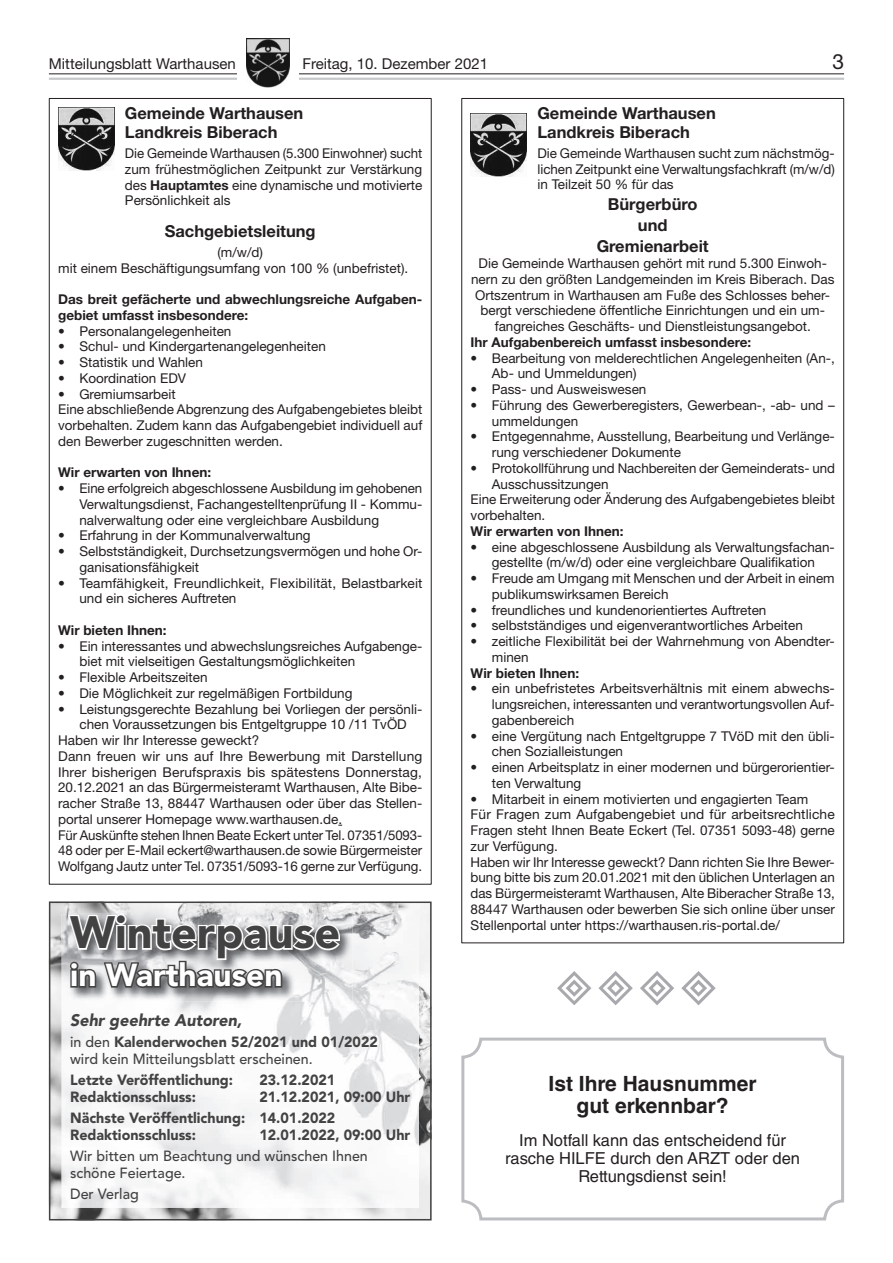
<style>
.page{position:relative;width:893px;height:1263px;background:#fff}
.page>*{position:absolute;margin:0;border:0;box-sizing:border-box;transform-origin:0 0}
.t1{font:900 45px "Avenir LT Std";color:#424242}
.t2{font:900 31.5px "Avenir LT Std";color:#fff}
.t3{font:700 21px/22.5px "Helvetica LT Std";color:#231f20;text-align:center}
.t4{font:21px "Helvetica Neue LT Std";color:#231f20}
.t5{font:italic 900 16.65px "Avenir LT Std";color:#424242}
.t6{font:700 16.5px/18.8px "Helvetica Neue LT Std";color:#231f20}
.t7{font:16.5px/18px "Helvetica LT Std";color:#231f20;text-align:center}
.t8{font:15px "Helvetica Neue LT Std";color:#231f20}
.t9{font:900 14.7px/21.1px "Avenir LT Std";color:#424242}
.t10{font:500 14.7px/17px "Avenir LT Std";color:#424242}
.t11{font:13.5px/15.8px "Helvetica Neue LT Std";color:#231f20}
.t12{font:700 13.5px/15.8px "Helvetica Neue LT Std";color:#231f20}
.s1{font-weight:700}
.s2{font-weight:900}
</style>
<div class="page">
<hr style="left:49px;top:78px;width:795px;height:2px;background:#c7c8ca">
<hr style="left:49px;top:73px;width:795px;height:1px;background:#231f20">
<div style="left:237px;top:38px;width:61px;height:49px;background:#fff"></div>
<img style="left:246px;top:38px;width:44px;height:49px">
<img style="left:58px;top:107px;width:56px;height:63px">
<img style="left:471px;top:114px;width:56px;height:63px">
<img style="left:52px;top:904px;width:377px;height:313px">
<div style="left:49px;top:901px;width:383px;height:319px;border:2px solid #424242"></div>
<img style="left:62px;top:914px;width:357px;height:294px">
<img style="left:342px;top:914px;width:11px;height:87px">
<svg style="left:66px;top:913px;width:276px;height:90px"></svg>
<div style="left:461px;top:1037px;width:383px;height:183px;border:3px solid #bcbdc0;border-radius:18px"></div>
<svg style="left:557px;top:971px;width:159px;height:34px"></svg>
<p class="t8" style="left:49px;top:55px;width:188px">Mitteilungsblatt Warthausen</p>
<p class="t8" style="left:302px;top:55px;width:187px">Freitag, 10. Dezember 2021</p>
<h3 class="t4" style="left:832px;top:49px;width:13px">3</h3>
<p class="t6" style="left:125px;top:104px;width:180px">Gemeinde Warthausen<br>Landkreis Biberach</p>
<p class="t11" style="left:125px;top:145px;width:299px;text-align:justify">Die Gemeinde Warthausen (5.300 Einwohner) sucht zum frühestmöglichen Zeitpunkt zur Verstärkung des <span class="s1">Hauptamtes</span> eine dynamische und motivierte Persönlichkeit als</p>
<p class="t6" style="left:165px;top:221px;width:152px">Sachgebietsleitung</p>
<p class="t11" style="left:58px;top:244px;width:352px;text-indent:159px">(m/w/d)<br>mit einem Beschäftigungsumfang von 100 % (unbefristet).</p>
<p class="t12" style="left:58px;top:291px;width:366px">Das breit gefächerte und abwechlungsreiche Aufgaben&shy;gebiet umfasst insbesondere:</p>
<p class="t11" style="left:58px;top:323px;width:175px">• Personalangelegenheiten</p>
<p class="t11" style="left:58px;top:338px;width:269px">• Schul- und Kindergartenangelegenheiten</p>
<p class="t11" style="left:58px;top:354px;width:146px">• Statistik und Wahlen</p>
<p class="t11" style="left:58px;top:370px;width:130px">• Koordination EDV</p>
<p class="t11" style="left:58px;top:386px;width:366px">• Gremiumsarbeit<br>Eine abschließende Abgrenzung des Aufgabengebietes bleibt vorbehalten. Zudem kann das Aufgabengebiet individuell auf den Bewerber zugeschnitten werden.</p>
<p class="t12" style="left:58px;top:464px;width:155px">Wir erwarten von Ihnen:</p>
<p class="t11" style="left:79px;top:480px;width:344px;text-align:justify;text-indent:-21px">• Eine erfolgreich abgeschlossene Ausbildung im gehobenen Verwaltungsdienst, Fachangestelltenprüfung II - Kommu&shy;nalverwaltung oder eine vergleichbare Ausbildung</p>
<p class="t11" style="left:58px;top:527px;width:254px">• Erfahrung in der Kommunalverwaltung</p>
<p class="t11" style="left:79px;top:543px;width:344px;text-indent:-21px">• Selbstständigkeit, Durchsetzungsvermögen und hohe Or&shy;ganisationsfähigkeit</p>
<p class="t11" style="left:79px;top:575px;width:345px;text-indent:-21px">• Teamfähigkeit, Freundlichkeit, Flexibilität, Belastbarkeit und ein sicheres Auftreten</p>
<p class="t12" style="left:58px;top:622px;width:110px">Wir bieten Ihnen:</p>
<p class="t11" style="left:79px;top:638px;width:344px;text-indent:-21px">• Ein interessantes und abwechslungsreiches Aufgabenge&shy;biet mit vielseitigen Gestaltungsmöglichkeiten</p>
<p class="t11" style="left:58px;top:669px;width:151px">• Flexible Arbeitszeiten</p>
<p class="t11" style="left:58px;top:685px;width:296px">• Die Möglichkeit zur regelmäßigen Fortbildung</p>
<p class="t11" style="left:58px;top:701px;width:366px">• Leistungsgerechte Bezahlung bei Vorliegen der persönli-</p>
<p class="t11" style="left:79px;top:716px;width:329px">chen Voraussetzungen bis Entgeltgruppe 10 /11 TvÖD</p>
<p class="t11" style="left:58px;top:732px;width:203px">Haben wir Ihr Interesse geweckt?</p>
<p class="t11" style="left:58px;top:748px;width:366px">Dann freuen wir uns auf Ihre Bewerbung mit Darstellung</p>
<p class="t11" style="left:58px;top:764px;width:365px">Ihrer bisherigen Berufspraxis bis spätestens Donnerstag,</p>
<p class="t11" style="left:58px;top:779px;width:366px">20.12.2021 an das Bürgermeisteramt Warthausen, Alte Bibe-</p>
<p class="t11" style="left:58px;top:795px;width:366px">racher Straße 13, 88447 Warthausen oder über das Stellen-</p>
<p class="t11" style="left:58px;top:811px;width:285px">portal unserer Homepage www.warthausen.de.</p>
<p class="t11" style="left:58px;top:827px;width:366px">Für Auskünfte stehen Ihnen Beate Eckert unter Tel. 07351/5093-</p>
<p class="t11" style="left:58px;top:842px;width:365px">48 oder per E-Mail eckert@warthausen.de sowie Bürgermeister</p>
<p class="t11" style="left:58px;top:858px;width:365px">Wolfgang Jautz unter Tel. 07351/5093-16 gerne zur Verfügung.</p>
<p class="t6" style="left:537px;top:104px;width:180px">Gemeinde Warthausen<br>Landkreis Biberach</p>
<p class="t11" style="left:537px;top:145px;width:299px;text-align:justify">Die Gemeinde Warthausen sucht zum nächstmög&shy;lichen Zeitpunkt eine Verwaltungsfachkraft (m/w/d) in Teilzeit 50 % für das</p>
<p class="t6" style="left:597px;top:194px;width:114px;line-height:21px;text-align:center">Bürgerbüro und<br>Gremienarbeit</p>
<p class="t11" style="left:471px;top:255px;width:365px;text-align:center">Die Gemeinde Warthausen gehört mit rund 5.300 Einwoh&shy;nern zu den größten Landgemeinden im Kreis Biberach. Das Ortszentrum in Warthausen am Fuße des Schlosses beher&shy;bergt verschiedene öffentliche Einrichtungen und ein um&shy;fangreiches Geschäfts- und Dienstleistungsangebot.</p>
<p class="t12" style="left:471px;top:334px;width:282px">Ihr Aufgabenbereich umfasst insbesondere:</p>
<p class="t11" style="left:492px;top:350px;width:344px;text-indent:-21px">• Bearbeitung von melderechtlichen Angelegenheiten (An-,<br>Ab- und Ummeldungen)</p>
<p class="t11" style="left:471px;top:381px;width:177px">• Pass- und Ausweiswesen</p>
<p class="t11" style="left:492px;top:397px;width:344px;text-indent:-21px">• Führung des Gewerberegisters, Gewerbean-, -ab- und – ummeldungen</p>
<p class="t11" style="left:492px;top:429px;width:344px;text-indent:-21px">• Entgegennahme, Ausstellung, Bearbeitung und Verlänge&shy;rung verschiedener Dokumente</p>
<p class="t11" style="left:471px;top:460px;width:366px">• Protokollführung und Nachbereiten der Gemeinderats- und</p>
<p class="t11" style="left:492px;top:476px;width:118px">Ausschussitzungen</p>
<p class="t11" style="left:471px;top:492px;width:366px">Eine Erweiterung oder Änderung des Aufgabengebietes bleibt</p>
<p class="t11" style="left:471px;top:507px;width:76px">vorbehalten.</p>
<p class="t12" style="left:471px;top:523px;width:155px">Wir erwarten von Ihnen:</p>
<p class="t11" style="left:471px;top:539px;width:366px;text-align:center">• eine abgeschlossene Ausbildung als Verwaltungsfachan&shy;gestellte (m/w/d) oder eine vergleichbare Qualifikation</p>
<p class="t11" style="left:492px;top:570px;width:344px;text-indent:-21px">• Freude am Umgang mit Menschen und der Arbeit in einem publikumswirksamen Bereich</p>
<p class="t11" style="left:471px;top:602px;width:297px">• freundliches und kundenorientiertes Auftreten</p>
<p class="t11" style="left:471px;top:618px;width:334px">• selbstständiges und eigenverantwortliches Arbeiten</p>
<p class="t11" style="left:492px;top:633px;width:344px;text-indent:-21px">• zeitliche Flexibilität bei der Wahrnehmung von Abendter&shy;minen</p>
<p class="t12" style="left:471px;top:665px;width:110px">Wir bieten Ihnen:</p>
<p class="t11" style="left:492px;top:681px;width:344px;text-align:justify;text-indent:-21px">• ein unbefristetes Arbeitsverhältnis mit einem abwechs&shy;lungsreichen, interessanten und verantwortungsvollen Auf&shy;gabenbereich</p>
<p class="t11" style="left:492px;top:728px;width:344px;text-indent:-21px">• eine Vergütung nach Entgeltgruppe 7 TVöD mit den übli&shy;chen Sozialleistungen</p>
<p class="t11" style="left:492px;top:759px;width:344px;text-indent:-21px">• einen Arbeitsplatz in einer modernen und bürgerorientier&shy;ten Verwaltung</p>
<p class="t11" style="left:471px;top:791px;width:366px">• Mitarbeit in einem motivierten und engagierten Team<br>Für Fragen zum Aufgabengebiet und für arbeitsrechtliche Fragen steht Ihnen Beate Eckert (Tel. 07351 5093-48) gerne zur Verfügung.<br>Haben wir Ihr Interesse geweckt? Dann richten Sie Ihre Bewer&shy;bung bitte bis zum 20.01.2021 mit den üblichen Unterlagen an das Bürgermeisteramt Warthausen, Alte Biberacher Straße 13, 88447 Warthausen oder bewerben Sie sich online über unser Stellenportal unter https://warthausen.ris-portal.de/</p>
<h1 class="t1" style="left:70px;top:905px;width:272px">Winterpause</h1>
<h2 class="t2" style="left:70px;top:956px;width:214px">in Warthausen</h2>
<p class="t5" style="left:70px;top:1010px;width:173px">Sehr geehrte Autoren,</p>
<p class="t10" style="left:70px;top:1034px;width:309px">in den <span class="s2">Kalenderwochen 52/2021 und 01/2022 </span>wird kein Mitteilungsblatt erscheinen.</p>
<p class="t9" style="left:70px;top:1069px;width:164px">Letzte Veröffentlichung:</p>
<p class="t9" style="left:259px;top:1069px;width:77px">23.12.2021</p>
<p class="t9" style="left:70px;top:1086px;width:127px">Redaktionsschluss:</p>
<p class="t9" style="left:70px;top:1086px;width:342px;text-indent:189px">21.12.2021, 09:00 Uhr<br>Nächste Veröffentlichung: 14.01.2022</p>
<p class="t9" style="left:70px;top:1124px;width:127px">Redaktionsschluss:</p>
<p class="t9" style="left:259px;top:1124px;width:152px">12.01.2022, 09:00 Uhr</p>
<p class="t10" style="left:70px;top:1148px;width:299px">Wir bitten um Beachtung und wünschen Ihnen schöne Feiertage.</p>
<p class="t10" style="left:70px;top:1186px;width:70px">Der Verlag</p>
<h3 class="t3" style="left:548px;top:1072px;width:210px">Ist Ihre Hausnummer gut erkennbar?</h3>
<p class="t7" style="left:505px;top:1131px;width:296px">Im Notfall kann das entscheidend für rasche HILFE durch den ARZT oder den<br>Rettungsdienst sein!</p>
</div>
